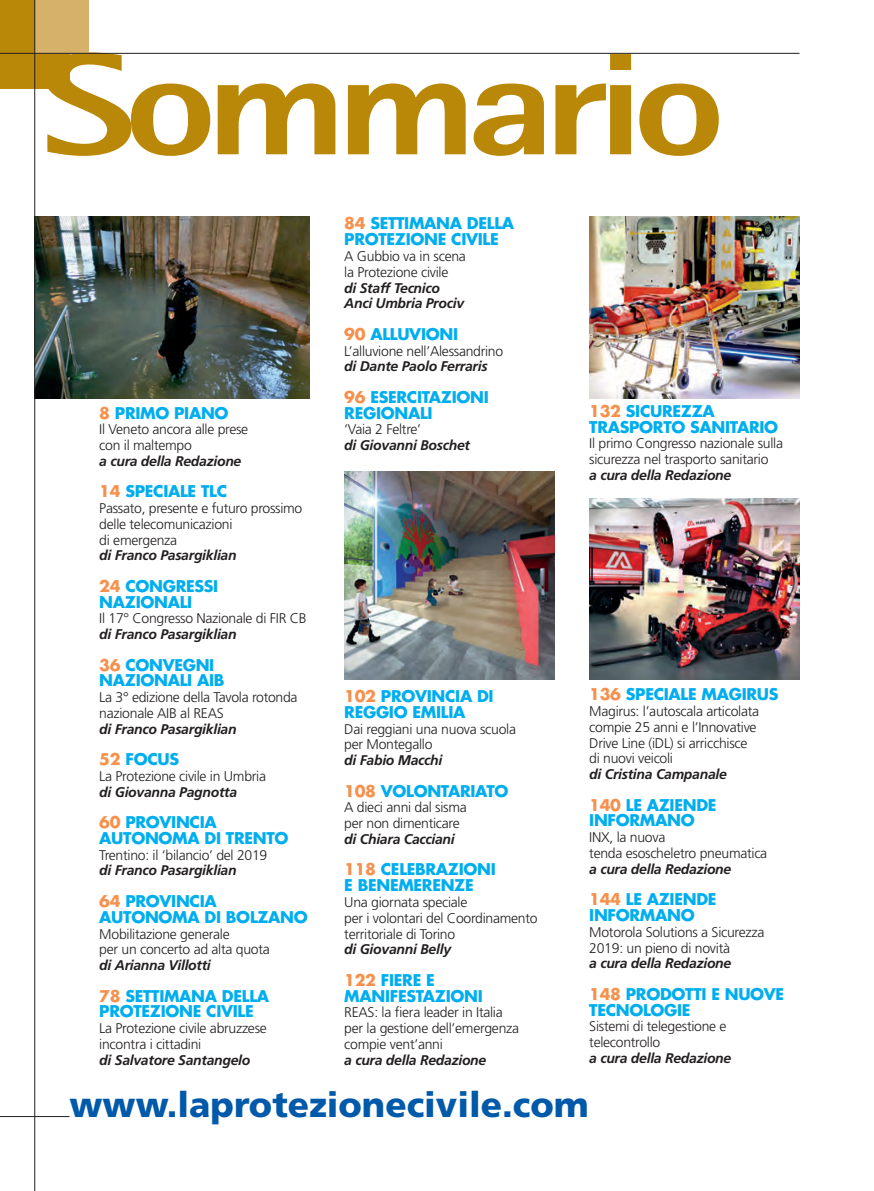
<style>
.page{position:relative;width:874px;height:1191px;background:#fff}
.page>*{position:absolute;margin:0;border:0;box-sizing:border-box;transform-origin:0 0}
.t1{font:800 145.25px "Rotis Sans Serif";letter-spacing:-.07em;color:#ba8808;scale:1.3 1}
.t2{font:900 35px "Frutiger";color:#0159a9}
.t3{font:700 15.75px/15.8px "Futura";letter-spacing:-.02em;color:#00aeef}
.t4{font:300 14px/15.8px "Frutiger";letter-spacing:-.02em;color:#231f20}
.t5{font:italic 700 14px/15.8px "Frutiger";letter-spacing:-.02em;color:#231f20}
.s1{color:#f6914d}
</style>
<div class="page">
<img style="left:35px;top:217px;width:274px;height:182px">
<div style="left:0;top:0;width:69px;height:88px;background:#ba8808"></div>
<hr style="left:0;top:1116px;width:69px;height:1px;background:#231f20">
<div style="left:35px;top:0;width:53px;height:54px;background:#d6b169"></div>
<hr style="left:34px;top:0;width:1px;height:1191px;background:#231f20">
<hr style="left:0;top:53px;width:799px;height:1px;background:#231f20">
<img style="left:589px;top:217px;width:210px;height:182px">
<img style="left:589px;top:498px;width:210px;height:182px">
<img style="left:344px;top:471px;width:210px;height:209px">
<h1 class="t1" style="left:38px;top:13px;width:530px">Sommario</h1>
<p class="t3" style="left:99px;top:404px;width:131px"><span class="s1">8</span> PRIMO PIANO</p>
<p class="t4" style="left:99px;top:421px;width:150px">Il Veneto ancora alle prese con il maltempo</p>
<p class="t5" style="left:99px;top:453px;width:143px">a cura della Redazione</p>
<p class="t3" style="left:99px;top:483px;width:129px"><span class="s1">14</span> SPECIALE TLC</p>
<p class="t4" style="left:99px;top:500px;width:204px">Passato, presente e futuro prossimo delle telecomunicazioni<br>di emergenza</p>
<p class="t5" style="left:99px;top:547px;width:139px">di Franco Pasargiklian</p>
<p class="t3" style="left:99px;top:577px;width:120px"><span class="s1">24</span> CONGRESSI<br>NAZIONALI</p>
<p class="t4" style="left:99px;top:610px;width:209px">Il 17° Congresso Nazionale di FIR CB</p>
<p class="t5" style="left:99px;top:626px;width:139px">di Franco Pasargiklian</p>
<p class="t3" style="left:99px;top:656px;width:127px"><span class="s1">36</span> CONVEGNI<br>NAZIONALI AIB</p>
<p class="t4" style="left:99px;top:689px;width:200px">La 3° edizione della Tavola rotonda nazionale AIB al REAS</p>
<p class="t5" style="left:99px;top:721px;width:139px">di Franco Pasargiklian</p>
<p class="t3" style="left:99px;top:751px;width:81px"><span class="s1">52</span> FOCUS</p>
<p class="t4" style="left:99px;top:768px;width:168px">La Protezione civile in Umbria</p>
<p class="t5" style="left:99px;top:784px;width:139px">di Giovanna Pagnotta</p>
<p class="t3" style="left:99px;top:814px;width:190px"><span class="s1">60</span> PROVINCIA<br>AUTONOMA DI TRENTO</p>
<p class="t4" style="left:99px;top:847px;width:169px">Trentino: il ‘bilancio’ del 2019</p>
<p class="t5" style="left:99px;top:862px;width:139px">di Franco Pasargiklian</p>
<p class="t3" style="left:99px;top:892px;width:210px"><span class="s1">64</span> PROVINCIA<br>AUTONOMA DI BOLZANO</p>
<p class="t4" style="left:99px;top:925px;width:172px">Mobilitazione generale<br>per un concerto ad alta quota</p>
<p class="t5" style="left:99px;top:957px;width:113px">di Arianna Villotti</p>
<p class="t3" style="left:99px;top:987px;width:171px"><span class="s1">78</span> SETTIMANA DELLA<br>PROTEZIONE CIVILE</p>
<p class="t4" style="left:99px;top:1020px;width:169px">La Protezione civile abruzzese incontra i cittadini</p>
<p class="t5" style="left:99px;top:1051px;width:153px">di Salvatore Santangelo</p>
<p class="t3" style="left:344px;top:215px;width:171px"><span class="s1">84</span> SETTIMANA DELLA<br>PROTEZIONE CIVILE</p>
<p class="t4" style="left:344px;top:248px;width:123px">A Gubbio va in scena la Protezione civile</p>
<p class="t5" style="left:344px;top:280px;width:121px">di Staff Tecnico<br>Anci Umbria Prociv</p>
<p class="t3" style="left:344px;top:325px;width:115px"><span class="s1">90</span> ALLUVIONI</p>
<p class="t4" style="left:344px;top:343px;width:160px">L’alluvione nell’Alessandrino</p>
<p class="t5" style="left:344px;top:358px;width:145px">di Dante Paolo Ferraris</p>
<p class="t3" style="left:344px;top:388px;width:146px"><span class="s1">96</span> ESERCITAZIONI<br>REGIONALI</p>
<p class="t4" style="left:344px;top:421px;width:78px">‘Vaia 2 Feltre’</p>
<p class="t5" style="left:344px;top:437px;width:127px">di Giovanni Boschet</p>
<p class="t3" style="left:344px;top:688px;width:151px"><span class="s1">102</span> PROVINCIA DI<br>REGGIO EMILIA</p>
<p class="t4" style="left:344px;top:721px;width:173px">Dai reggiani una nuova scuola per Montegallo</p>
<p class="t5" style="left:344px;top:752px;width:99px">di Fabio Macchi</p>
<p class="t3" style="left:344px;top:782px;width:165px"><span class="s1">108</span> VOLONTARIATO</p>
<p class="t4" style="left:344px;top:799px;width:124px">A dieci anni dal sisma per non dimenticare</p>
<p class="t5" style="left:344px;top:831px;width:112px">di Chiara Cacciani</p>
<p class="t3" style="left:344px;top:861px;width:153px"><span class="s1">118</span> CELEBRAZIONI<br>E BENEMERENZE</p>
<p class="t4" style="left:344px;top:894px;width:195px">Una giornata speciale<br>per i volontari del Coordinamento territoriale di Torino</p>
<p class="t5" style="left:344px;top:941px;width:108px">di Giovanni Belly</p>
<p class="t3" style="left:344px;top:971px;width:140px"><span class="s1">122</span> FIERE E<br>MANIFESTAZIONI</p>
<p class="t4" style="left:344px;top:1004px;width:176px">REAS: la fiera leader in Italia per la gestione dell’emergenza compie vent’anni</p>
<p class="t5" style="left:344px;top:1051px;width:143px">a cura della Redazione</p>
<p class="t3" style="left:589px;top:402px;width:190px"><span class="s1">132</span> SICUREZZA<br>TRASPORTO SANITARIO</p>
<p class="t4" style="left:589px;top:435px;width:195px">Il primo Congresso nazionale sulla sicurezza nel trasporto sanitario</p>
<p class="t5" style="left:589px;top:467px;width:143px">a cura della Redazione</p>
<p class="t3" style="left:589px;top:686px;width:191px"><span class="s1">136</span> SPECIALE MAGIRUS</p>
<p class="t4" style="left:589px;top:703px;width:171px">Magirus: l’autoscala articolata compie 25 anni e l’Innovative<br>Drive Line (iDL) si arricchisce di nuovi veicoli</p>
<p class="t5" style="left:589px;top:766px;width:139px">di Cristina Campanale</p>
<p class="t3" style="left:589px;top:796px;width:129px"><span class="s1">140</span> LE AZIENDE<br>INFORMANO</p>
<p class="t4" style="left:589px;top:829px;width:179px">INX, la nuova<br>tenda esoscheletro pneumatica</p>
<p class="t5" style="left:589px;top:861px;width:143px">a cura della Redazione</p>
<p class="t3" style="left:589px;top:891px;width:129px"><span class="s1">144</span> LE AZIENDE<br>INFORMANO</p>
<p class="t4" style="left:589px;top:924px;width:176px">Motorola Solutions a Sicurezza<br>2019: un pieno di novità</p>
<p class="t5" style="left:589px;top:955px;width:143px">a cura della Redazione</p>
<p class="t3" style="left:589px;top:985px;width:196px"><span class="s1">148</span> PRODOTTI E NUOVE<br>TECNOLOGIE</p>
<p class="t4" style="left:589px;top:1018px;width:139px">Sistemi di telegestione e telecontrollo</p>
<p class="t5" style="left:589px;top:1050px;width:143px">a cura della Redazione</p>
<h2 class="t2" style="left:69px;top:1083px;width:520px">www.laprotezionecivile.com</h2>
</div>
